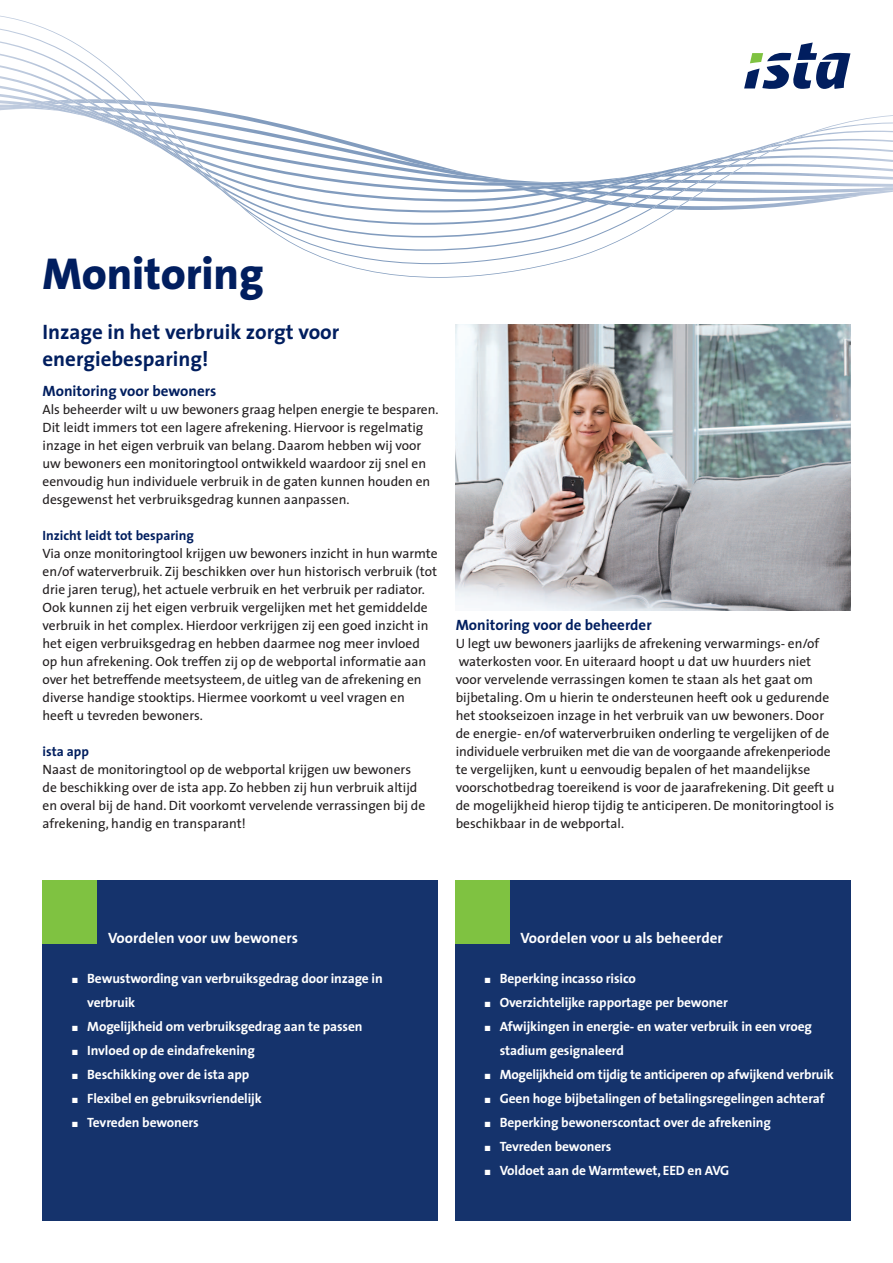
<style>
.page{position:relative;width:893px;height:1263px;background:#fff}
.page>*{position:absolute;margin:0;border:0;box-sizing:border-box;transform-origin:0 0}
.t1{font:700 45px "Ista The Sans CE Extra";letter-spacing:-.005em;color:#011e5f}
.t2{font:700 21px/26.2px "Ista The Sans";color:#011e5f}
.t3{font:700 15px "Viterra The Sans";color:#fff}
.t4{font:700 15px "Ista The Sans";color:#011e5f}
.t5{font:13.5px/18px "Ista The Sans";color:#231f20}
.t6{font:700 13.5px/24px "Viterra The Sans";letter-spacing:-.01em;color:#fff}
.t7{font:700 13.5px "Ista The Sans";color:#011e5f}
</style>
<div class="page">
<svg style="left:0;top:16px;width:893px;height:262px"></svg>
<img style="left:455px;top:324px;width:395px;height:286px">
<div style="left:43px;top:880px;width:395px;height:340px;background:#15336c"></div>
<div style="left:43px;top:880px;width:54px;height:63px;background:#7fc241"></div>
<div style="left:455px;top:880px;width:395px;height:340px;background:#15336c"></div>
<div style="left:455px;top:880px;width:54px;height:63px;background:#7fc241"></div>
<svg style="left:744px;top:43px;width:106px;height:46px"></svg>
<h1 class="t1" style="left:43px;top:247px;width:223px">Monitoring</h1>
<h2 class="t2" style="left:43px;top:318px;width:298px">Inzage in het verbruik zorgt voor energiebesparing!</h2>
<p class="t4" style="left:43px;top:378px;width:175px">Monitoring voor bewoners</p>
<p class="t5" style="left:43px;top:400px;width:397px">Als beheerder wilt u uw bewoners graag helpen energie te besparen.<br>Dit leidt immers tot een lagere afrekening. Hiervoor is regelmatig inzage in het eigen verbruik van belang. Daarom hebben wij voor uw bewoners een monitoringtool ontwikkeld waardoor zij snel en eenvoudig hun individuele verbruik in de gaten kunnen houden en desgewenst het verbruiksgedrag kunnen aanpassen.</p>
<p class="t7" style="left:43px;top:524px;width:153px">Inzicht leidt tot besparing</p>
<p class="t5" style="left:43px;top:544px;width:397px">Via onze monitoringtool krijgen uw bewoners inzicht in hun warmte en/of waterverbruik. Zij beschikken over hun historisch verbruik (tot drie jaren terug), het actuele verbruik en het verbruik per radiator.<br>Ook kunnen zij het eigen verbruik vergelijken met het gemiddelde verbruik in het complex. Hierdoor verkrijgen zij een goed inzicht in het eigen verbruiksgedrag en hebben daarmee nog meer invloed op hun afrekening. Ook treffen zij op de webportal informatie aan over het betreffende meetsysteem, de uitleg van de afrekening en diverse handige stooktips. Hiermee voorkomt u veel vragen en heeft u tevreden bewoners.</p>
<p class="t7" style="left:43px;top:740px;width:48px">ista app</p>
<p class="t5" style="left:43px;top:760px;width:384px">Naast de monitoringtool op de webportal krijgen uw bewoners de beschikking over de ista app. Zo hebben zij hun verbruik altijd en overal bij de hand. Dit voorkomt vervelende verrassingen bij de afrekening, handig en transparant!</p>
<p class="t4" style="left:456px;top:612px;width:197px">Monitoring voor de beheerder</p>
<p class="t5" style="left:456px;top:634px;width:380px">U legt uw bewoners jaarlijks de afrekening verwarmings- en/of waterkosten voor. En uiteraard hoopt u dat uw huurders niet voor vervelende verrassingen komen te staan als het gaat om bijbetaling. Om u hierin te ondersteunen heeft ook u gedurende het stookseizoen inzage in het verbruik van uw bewoners. Door de energie- en/of waterverbruiken onderling te vergelijken of de individuele verbruiken met die van de voorgaande afrekenperiode te vergelijken, kunt u eenvoudig bepalen of het maandelijkse voorschotbedrag toereikend is voor de jaarafrekening. Dit geeft u de mogelijkheid hierop tijdig te anticiperen. De monitoringtool is beschikbaar in de webportal.</p>
<p class="t3" style="left:108px;top:925px;width:192px">Voordelen voor uw bewoners</p>
<p class="t6" style="left:87px;top:966px;width:297px;text-indent:-15px">■ Bewustwording van verbruiksgedrag door inzage in verbruik</p>
<p class="t6" style="left:72px;top:1014px;width:292px">■ Mogelijkheid om verbruiksgedrag aan te passen</p>
<p class="t6" style="left:72px;top:1038px;width:184px">■ Invloed op de eindafrekening</p>
<p class="t6" style="left:72px;top:1062px;width:179px">■ Beschikking over de ista app</p>
<p class="t6" style="left:72px;top:1086px;width:191px">■ Flexibel en gebruiksvriendelijk</p>
<p class="t6" style="left:72px;top:1110px;width:128px">■ Tevreden bewoners</p>
<p class="t3" style="left:520px;top:925px;width:204px">Voordelen voor u als beheerder</p>
<p class="t6" style="left:485px;top:966px;width:153px">■ Beperking incasso risico</p>
<p class="t6" style="left:485px;top:990px;width:245px">■ Overzichtelijke rapportage per bewoner</p>
<p class="t6" style="left:500px;top:1014px;width:314px;text-indent:-15px">■ Afwijkingen in energie- en water verbruik in een vroeg stadium gesignaleerd</p>
<p class="t6" style="left:485px;top:1062px;width:350px">■ Mogelijkheid om tijdig te anticiperen op afwijkend verbruik</p>
<p class="t6" style="left:485px;top:1086px;width:341px">■ Geen hoge bijbetalingen of betalingsregelingen achteraf</p>
<p class="t6" style="left:485px;top:1110px;width:288px">■ Beperking bewonerscontact over de afrekening</p>
<p class="t6" style="left:485px;top:1134px;width:128px">■ Tevreden bewoners</p>
<p class="t6" style="left:485px;top:1158px;width:246px">■ Voldoet aan de Warmtewet, EED en AVG</p>
</div>
